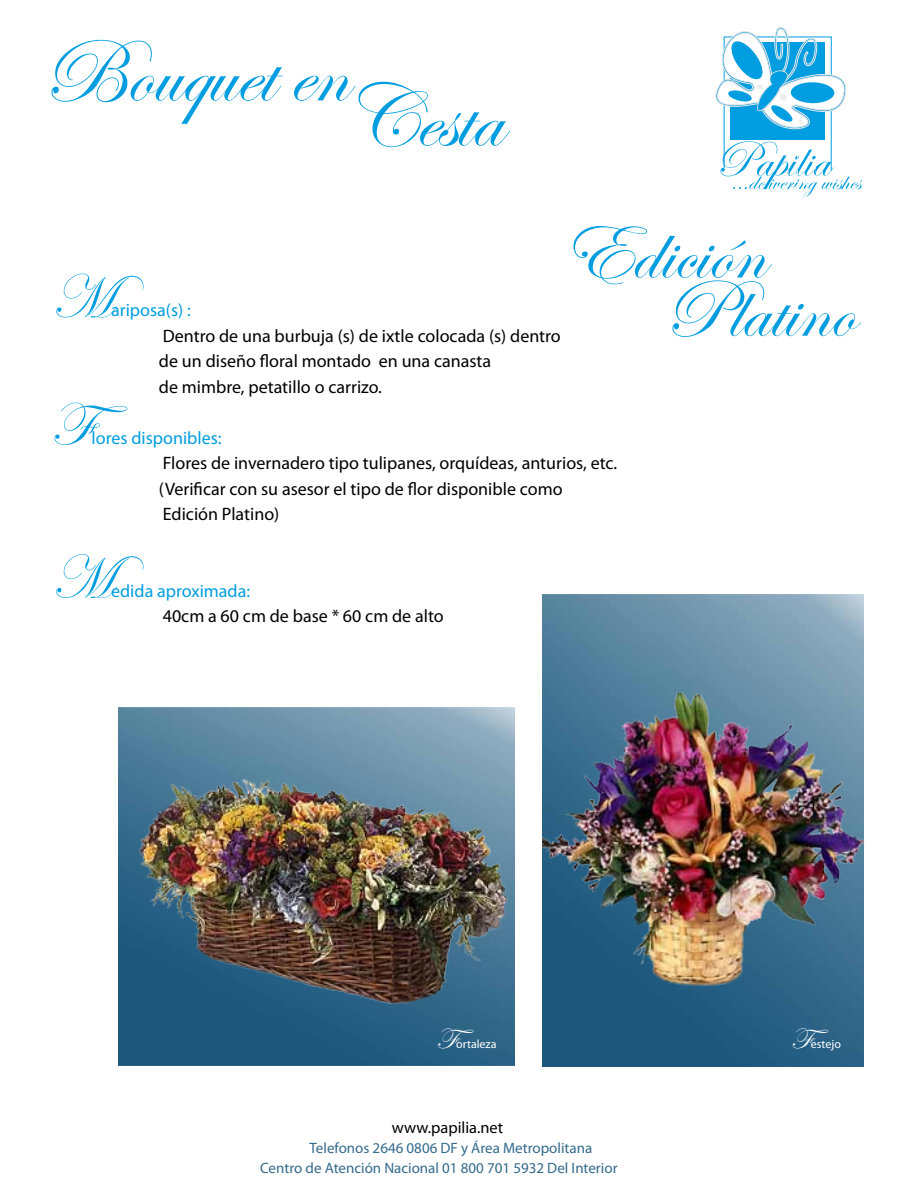
<style>
.page{position:relative;width:918px;height:1188px;background:#fff}
.page>*{position:absolute;margin:0;border:0;box-sizing:border-box;transform-origin:0 0}
.t1{font:91.2px "Edwardian Script ITC";color:#009ee0}
.t2{font:83.4px "Edwardian Script ITC";color:#009ee0}
.t3{font:61.5px "Edwardian Script ITC";color:#009ee0}
.t4{font:30px "Edwardian Script ITC";color:#fff}
.t5{font:18px/25.5px "Myriad Pro";color:#000}
.t6{font:18px "Myriad Pro";color:#009ee0}
.t7{font:16.35px "Myriad Pro";color:#000}
.t8{font:15px/20.1px "Myriad Pro";color:#346a8b}
.t9{font:12px "Myriad Pro";color:#fff}
</style>
<div class="page">
<img style="left:542px;top:594px;width:322px;height:472px">
<svg style="left:715px;top:27px;width:147px;height:170px"></svg>
<img style="left:118px;top:708px;width:396px;height:358px">
<img style="left:542px;top:692px;width:323px;height:310px">
<img style="left:124px;top:707px;width:389px;height:305px">
<h1 class="t1" style="left:41px;top:22px;width:308px">Bouquet en</h1>
<h1 class="t1" style="left:343px;top:67px;width:161px">Cesta</h1>
<h2 class="t2" style="left:561px;top:206px;width:205px">Edición</h2>
<h2 class="t2" style="left:663px;top:264px;width:192px">Platino</h2>
<h3 class="t3" style="left:51px;top:264px;width:94px">M</h3>
<p class="t6" style="left:111px;top:299px;width:81px">ariposa(s) :</p>
<p class="t5" style="left:159px;top:323px;width:403px">Dentro de una burbuja (s) de ixtle colocada (s) dentro de un diseño floral montado en una canasta<br>de mimbre, petatillo o carrizo.</p>
<h3 class="t3" style="left:51px;top:391px;width:78px">F</h3>
<p class="t6" style="left:92px;top:427px;width:131px">lores disponibles:</p>
<p class="t5" style="left:159px;top:450px;width:460px">Flores de invernadero tipo tulipanes, orquídeas, anturios, etc. (Verificar con su asesor el tipo de flor disponible como<br>Edición Platino)</p>
<h3 class="t3" style="left:51px;top:544px;width:94px">M</h3>
<p class="t6" style="left:111px;top:580px;width:141px">edida aproximada:</p>
<p class="t5" style="left:163px;top:603px;width:282px">40cm a 60 cm de base * 60 cm de alto</p>
<h3 class="t4" style="left:436px;top:1023px;width:39px">F</h3>
<p class="t9" style="left:456px;top:1037px;width:42px">ortaleza</p>
<h3 class="t4" style="left:791px;top:1023px;width:39px">F</h3>
<p class="t9" style="left:811px;top:1037px;width:32px">estejo</p>
<p class="t7" style="left:392px;top:1117px;width:113px">www.papilia.net</p>
<p class="t8" style="left:260px;top:1137px;width:359px;text-indent:50px">Telefonos 2646 0806 DF y Área Metropolitana<br>Centro de Atención Nacional 01 800 701 5932 Del Interior</p>
</div>
